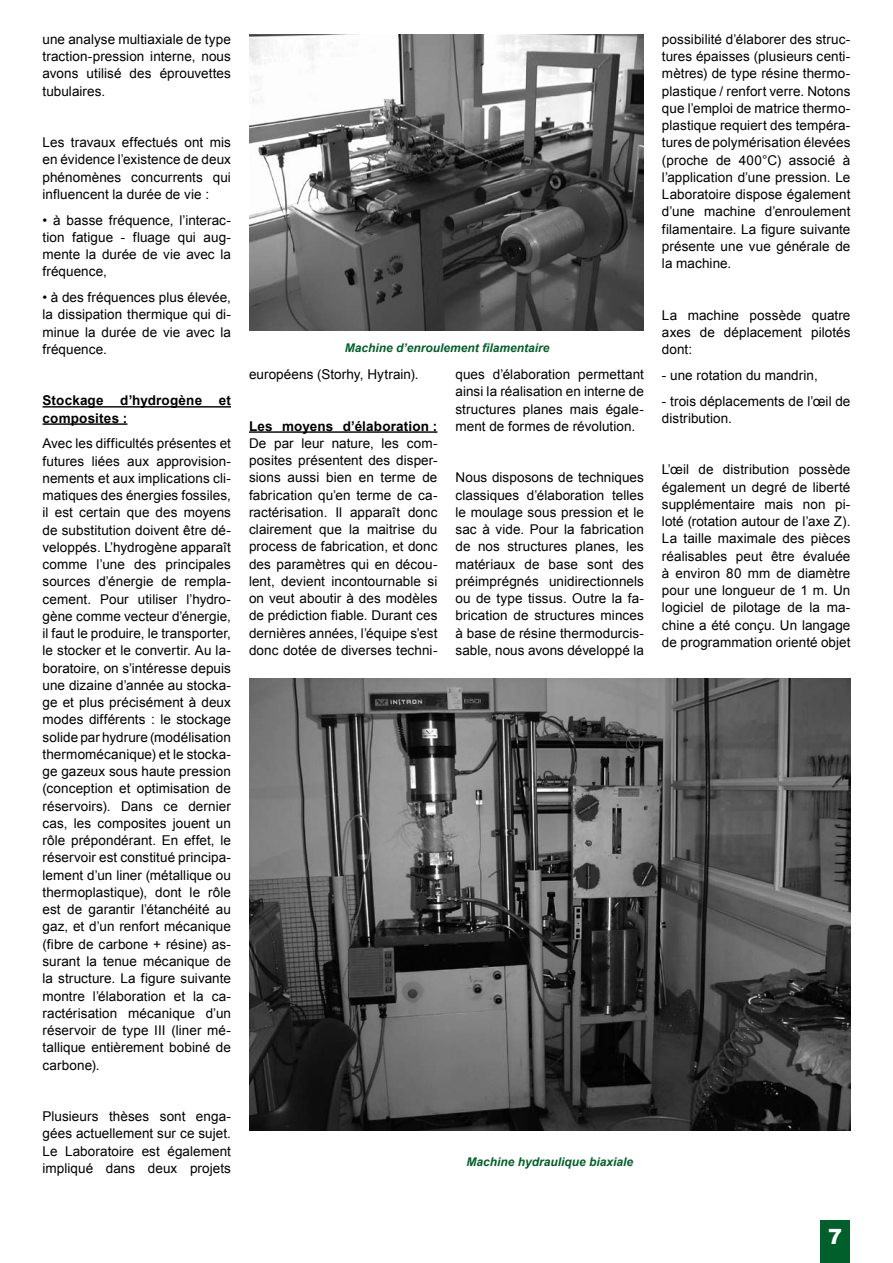
<style>
.page{position:relative;width:893px;height:1263px;background:#fff}
.page>*{position:absolute;margin:0;border:0;box-sizing:border-box;transform-origin:0 0}
.t1{font:900 21px "Arial";color:#fff}
.t2{font:13.5px/17.2px "Arial";letter-spacing:.005em;color:#000;text-align:justify}
.t3{font:700 13.5px/17.2px "Arial";letter-spacing:.015em;color:#000}
.t4{font:italic 700 12px "Arial";color:#015f2c}
</style>
<div class="page">
<div style="left:820px;top:1220px;width:30px;height:43px;background:#015f2c"></div>
<hr style="left:43px;top:406px;width:188px;height:2px;background:#000">
<hr style="left:43px;top:423px;width:84px;height:2px;background:#000">
<hr style="left:249px;top:431px;width:188px;height:2px;background:#000">
<img style="left:249px;top:34px;width:395px;height:296px">
<img style="left:249px;top:679px;width:601px;height:451px">
<p class="t2" style="left:43px;top:31px;width:190px">une analyse multiaxiale de type traction-pression interne, nous avons utilisé des éprouvettes tubulaires.</p>
<p class="t2" style="left:43px;top:134px;width:190px">Les travaux effectués ont mis en évidence l’existence de deux phénomènes concurrents qui influencent la durée de vie :</p>
<p class="t2" style="left:43px;top:211px;width:190px">• à basse fréquence, l’interac&shy;tion fatigue - fluage qui aug&shy;mente la durée de vie avec la fréquence,</p>
<p class="t2" style="left:43px;top:289px;width:190px">• à des fréquences plus élevée, la dissipation thermique qui di&shy;minue la durée de vie avec la fréquence.</p>
<p class="t3" style="left:43px;top:392px;width:190px">Stockage d’hydrogène et composites :</p>
<p class="t2" style="left:43px;top:435px;width:190px">Avec les difficultés présentes et futures liées aux approvision&shy;nements et aux implications cli&shy;matiques des énergies fossiles, il est certain que des moyens de substitution doivent être dé&shy;veloppés. L’hydrogène apparaît comme l’une des principales sources d’énergie de rempla&shy;cement. Pour utiliser l’hydro&shy;gène comme vecteur d’énergie, il faut le produire, le transporter, le stocker et le convertir. Au la&shy;boratoire, on s’intéresse depuis une dizaine d’année au stocka&shy;ge et plus précisément à deux modes différents : le stockage solide par hydrure (modélisation thermomécanique) et le stocka&shy;ge gazeux sous haute pression (conception et optimisation de réservoirs). Dans ce dernier cas, les composites jouent un rôle prépondérant. En effet, le réservoir est constitué principa&shy;lement d’un liner (métallique ou thermoplastique), dont le rôle est de garantir l’étanchéité au gaz, et d’un renfort mécanique (fibre de carbone + résine) as&shy;surant la tenue mécanique de la structure. La figure suivante montre l’élaboration et la ca&shy;ractérisation mécanique d’un réservoir de type III (liner mé&shy;tallique entièrement bobiné de carbone).</p>
<p class="t2" style="left:43px;top:1108px;width:190px">Plusieurs thèses sont enga&shy;gées actuellement sur ce sujet.<br>Le Laboratoire est également impliqué dans deux projets</p>
<p class="t4" style="left:345px;top:340px;width:206px">Machine d’enroulement filamentaire</p>
<p class="t2" style="left:249px;top:366px;width:171px">européens (Storhy, Hytrain).</p>
<p class="t3" style="left:249px;top:418px;width:190px">Les moyens d’élaboration :</p>
<p class="t2" style="left:249px;top:435px;width:190px">De par leur nature, les com&shy;posites présentent des disper&shy;sions aussi bien en terme de fabrication qu’en terme de ca&shy;ractérisation. Il apparaît donc clairement que la maitrise du process de fabrication, et donc des paramètres qui en décou&shy;lent, devient incontournable si on veut aboutir à des modèles de prédiction fiable. Durant ces dernières années, l’équipe s’est donc dotée de diverses techni-</p>
<p class="t2" style="left:455px;top:366px;width:190px">ques d’élaboration permettant ainsi la réalisation en interne de structures planes mais égale&shy;ment de formes de révolution.</p>
<p class="t2" style="left:455px;top:469px;width:190px">Nous disposons de techniques classiques d’élaboration telles le moulage sous pression et le sac à vide. Pour la fabrication de nos structures planes, les matériaux de base sont des préimprégnés unidirectionnels ou de type tissus. Outre la fa&shy;brication de structures minces à base de résine thermodurcis&shy;sable, nous avons développé la</p>
<p class="t4" style="left:466px;top:1154px;width:168px">Machine hydraulique biaxiale</p>
<p class="t2" style="left:662px;top:31px;width:190px">possibilité d’élaborer des struc&shy;tures épaisses (plusieurs centi&shy;mètres) de type résine thermo&shy;plastique / renfort verre. Notons que l’emploi de matrice thermo&shy;plastique requiert des tempéra&shy;tures de polymérisation élevées (proche de 400°C) associé à l’application d’une pression. Le Laboratoire dispose également d’une machine d’enroulement filamentaire. La figure suivante présente une vue générale de la machine.</p>
<p class="t2" style="left:662px;top:306px;width:190px">La machine possède quatre axes de déplacement pilotés dont:</p>
<p class="t2" style="left:662px;top:367px;width:157px">- une rotation du mandrin,</p>
<p class="t2" style="left:662px;top:392px;width:190px">- trois déplacements de l’œil de distribution.</p>
<p class="t2" style="left:662px;top:461px;width:190px">L’œil de distribution possède également un degré de liberté supplémentaire mais non pi&shy;loté (rotation autour de l’axe Z).<br>La taille maximale des pièces réalisables peut être évaluée à environ 80 mm de diamètre pour une longueur de 1 m. Un logiciel de pilotage de la ma&shy;chine a été conçu. Un langage de programmation orienté objet</p>
<h1 class="t1" style="left:828px;top:1221px;width:16px">7</h1>
</div>
